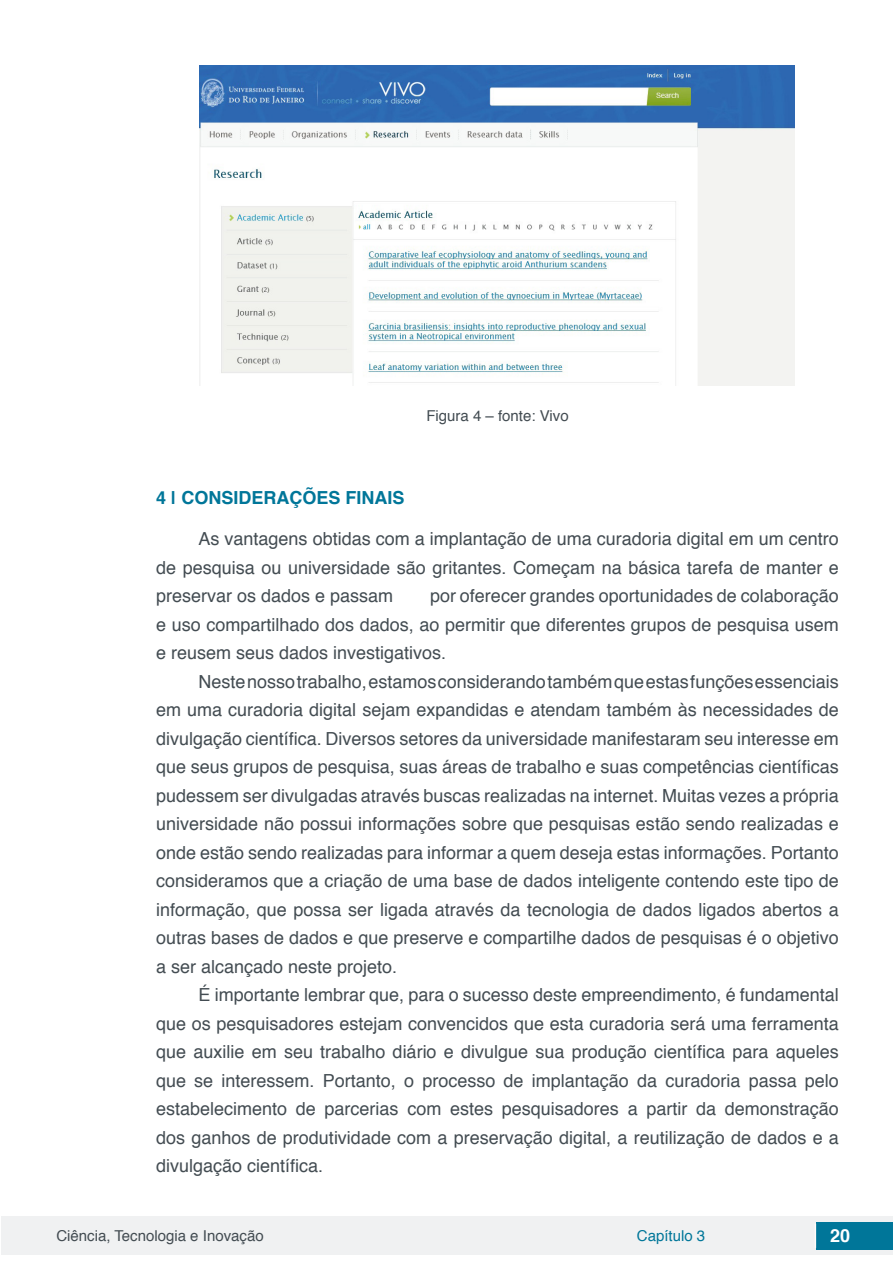
<style>
.page{position:relative;width:893px;height:1263px;background:#fff}
.page>*{position:absolute;margin:0;border:0;box-sizing:border-box;transform-origin:0 0}
.t1{font:18px/28.5px "Helvetica";color:#434c52;text-align:justify}
.t2{font:700 18px "Helvetica";color:#007699}
.t3{font:700 18px "Helvetica";color:#fff}
.t4{font:15px "Helvetica";color:#434c52}
.t5{font:15px "Helvetica";color:#007699}
</style>
<div class="page">
<div style="left:1px;top:1216px;width:891px;height:38px;background:#f0f1f2"></div>
<div style="left:816px;top:1222px;width:77px;height:27px;background:#007699"></div>
<svg style="left:815px;top:1224px;width:1px;height:24px"></svg>
<img style="left:199px;top:65px;width:595px;height:321px">
<p class="t4" style="left:426px;top:404px;width:144px">Figura 4 – fonte: Vivo</p>
<p class="t2" style="left:156px;top:483px;width:250px">4 | CONSIDERAÇÕES FINAIS</p>
<p class="t1" style="left:156px;top:525px;width:684px;text-indent:43px">As vantagens obtidas com a implantação de uma curadoria digital em um centro de pesquisa ou universidade são gritantes. Começam na básica tarefa de manter e preservar os dados e passam</p>
<p class="t1" style="left:156px;top:582px;width:684px;text-indent:274px">por oferecer grandes oportunidades de colaboração e uso compartilhado dos dados, ao permitir que diferentes grupos de pesquisa usem e reusem seus dados investigativos.</p>
<p class="t1" style="left:156px;top:668px;width:684px;text-indent:43px">Neste nosso trabalho, estamos considerando também que estas funções essenciais em uma curadoria digital sejam expandidas e atendam também às necessidades de divulgação científica. Diversos setores da universidade manifestaram seu interesse em que seus grupos de pesquisa, suas áreas de trabalho e suas competências científicas pudessem ser divulgadas através buscas realizadas na internet. Muitas vezes a própria universidade não possui informações sobre que pesquisas estão sendo realizadas e onde estão sendo realizadas para informar a quem deseja estas informações. Portanto consideramos que a criação de uma base de dados inteligente contendo este tipo de informação, que possa ser ligada através da tecnologia de dados ligados abertos a outras bases de dados e que preserve e compartilhe dados de pesquisas é o objetivo a ser alcançado neste projeto.</p>
<p class="t1" style="left:156px;top:981px;width:684px;text-indent:43px">É importante lembrar que, para o sucesso deste empreendimento, é fundamental que os pesquisadores estejam convencidos que esta curadoria será uma ferramenta que auxilie em seu trabalho diário e divulgue sua produção científica para aqueles que se interessem. Portanto, o processo de implantação da curadoria passa pelo estabelecimento de parcerias com estes pesquisadores a partir da demonstração dos ganhos de produtividade com a preservação digital, a reutilização de dados e a divulgação científica.</p>
<p class="t4" style="left:56px;top:1224px;width:209px">Ciência, Tecnologia e Inovação</p>
<p class="t5" style="left:637px;top:1224px;width:70px">Capítulo 3</p>
<p class="t3" style="left:830px;top:1221px;width:22px">20</p>
</div>
